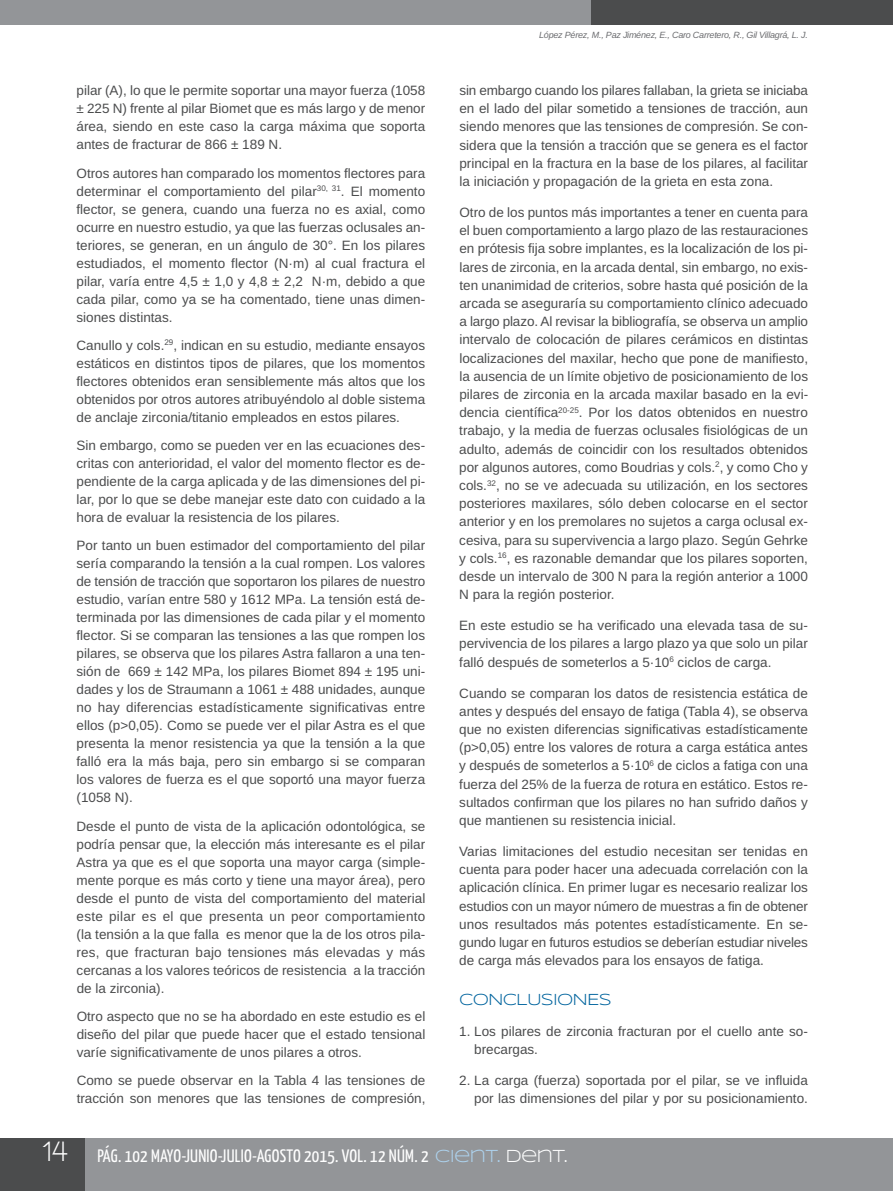
<style>
.page{position:relative;width:893px;height:1191px;background:#fff}
.page>*{position:absolute;margin:0;border:0;box-sizing:border-box;transform-origin:0 0}
.t1{font:18px "Yanone Kaffeesatz";letter-spacing:.015em;color:#fff}
.t2{font:16.5px "Syncopate";letter-spacing:-.05em;color:#00649e}
.t3{font:13.5px/18.1px "Arimo";color:#4b4c4d;text-align:justify}
.t4{font:italic 9px "Arimo";letter-spacing:-.025em;color:#6c6d70}
.s1{font-family:"Walkway";font-weight:700;font-size:30px}
.s2{font-family:"Syncopate";color:#add2ed}
.s3{font-family:"Syncopate"}
</style>
<div class="page">
<div style="left:0;top:1138px;width:893px;height:53px;background:#939598"></div>
<div style="left:0;top:0;width:599px;height:25px;background:#939598"></div>
<div style="left:591px;top:0;width:302px;height:25px;background:#4b4c4d"></div>
<div style="left:0;top:1138px;width:85px;height:53px;background:#4b4c4d"></div>
<p class="t3" style="left:77px;top:81px;width:350px">pilar (A), lo que le permite soportar una mayor fuerza (1058 ± 225 N) frente al pilar Biomet que es más largo y de menor área, siendo en este caso la carga máxima que soporta antes de fracturar de 866 ± 189 N.</p>
<p class="t3" style="left:77px;top:164px;width:350px">Otros autores han comparado los momentos flectores para determinar el comportamiento del pilar<sup>30,</sup> <sup>31</sup>. El momento flector, se genera, cuando una fuerza no es axial, como ocurre en nuestro estudio, ya que las fuerzas oclusales an&shy;teriores, se generan, en un ángulo de 30°. En los pilares estudiados, el momento flector (N·m) al cual fractura el pilar, varía entre 4,5 ± 1,0 y 4,8 ± 2,2 N·m, debido a que cada pilar, como ya se ha comentado, tiene unas dimen&shy;siones distintas.</p>
<p class="t3" style="left:77px;top:336px;width:350px">Canullo y cols.<sup>29</sup>, indican en su estudio, mediante ensayos estáticos en distintos tipos de pilares, que los momentos flectores obtenidos eran sensiblemente más altos que los obtenidos por otros autores atribuyéndolo al doble sistema de anclaje zirconia/titanio empleados en estos pilares.</p>
<p class="t3" style="left:77px;top:436px;width:350px">Sin embargo, como se pueden ver en las ecuaciones des&shy;critas con anterioridad, el valor del momento flector es de&shy;pendiente de la carga aplicada y de las dimensiones del pi&shy;lar, por lo que se debe manejar este dato con cuidado a la hora de evaluar la resistencia de los pilares.</p>
<p class="t3" style="left:77px;top:536px;width:350px">Por tanto un buen estimador del comportamiento del pilar sería comparando la tensión a la cual rompen. Los valores de tensión de tracción que soportaron los pilares de nuestro estudio, varían entre 580 y 1612 MPa. La tensión está de&shy;terminada por las dimensiones de cada pilar y el momento flector. Si se comparan las tensiones a las que rompen los pilares, se observa que los pilares Astra fallaron a una ten&shy;sión de 669 ± 142 MPa, los pilares Biomet 894 ± 195 uni&shy;dades y los de Straumann a 1061 ± 488 unidades, aunque no hay diferencias estadísticamente significativas entre ellos (p&gt;0,05). Como se puede ver el pilar Astra es el que presenta la menor resistencia ya que la tensión a la que falló era la más baja, pero sin embargo si se comparan los valores de fuerza es el que soportó una mayor fuerza (1058 N).</p>
<p class="t3" style="left:77px;top:817px;width:350px">Desde el punto de vista de la aplicación odontológica, se podría pensar que, la elección más interesante es el pilar Astra ya que es el que soporta una mayor carga (simple&shy;mente porque es más corto y tiene una mayor área), pero desde el punto de vista del comportamiento del material este pilar es el que presenta un peor comportamiento (la tensión a la que falla es menor que la de los otros pila&shy;res, que fracturan bajo tensiones más elevadas y más cercanas a los valores teóricos de resistencia a la tracción de la zirconia).</p>
<p class="t3" style="left:77px;top:1007px;width:350px">Otro aspecto que no se ha abordado en este estudio es el diseño del pilar que puede hacer que el estado tensional varíe significativamente de unos pilares a otros.</p>
<p class="t3" style="left:77px;top:1071px;width:350px">Como se puede observar en la Tabla 4 las tensiones de tracción son menores que las tensiones de compresión,</p>
<p class="t4" style="left:539px;top:30px;width:270px">López pérez, M., paz Jiménez, e., Caro Carretero, r., Gil Villagrá, L. J.</p>
<p class="t3" style="left:459px;top:81px;width:350px">sin embargo cuando los pilares fallaban, la grieta se iniciaba en el lado del pilar sometido a tensiones de tracción, aun siendo menores que las tensiones de compresión. Se con&shy;sidera que la tensión a tracción que se genera es el factor principal en la fractura en la base de los pilares, al facilitar la iniciación y propagación de la grieta en esta zona.</p>
<p class="t3" style="left:459px;top:203px;width:350px">Otro de los puntos más importantes a tener en cuenta para el buen comportamiento a largo plazo de las restauraciones en prótesis fija sobre implantes, es la localización de los pi&shy;lares de zirconia, en la arcada dental, sin embargo, no exis&shy;ten unanimidad de criterios, sobre hasta qué posición de la arcada se aseguraría su comportamiento clínico adecuado a largo plazo. Al revisar la bibliografía, se observa un amplio intervalo de colocación de pilares cerámicos en distintas localizaciones del maxilar, hecho que pone de manifiesto, la ausencia de un límite objetivo de posicionamiento de los pilares de zirconia en la arcada maxilar basado en la evi&shy;dencia científica<sup>20-25</sup>. Por los datos obtenidos en nuestro trabajo, y la media de fuerzas oclusales fisiológicas de un adulto, además de coincidir con los resultados obtenidos por algunos autores, como Boudrias y cols.<sup>2</sup>, y como Cho y cols.<sup>32</sup>, no se ve adecuada su utilización, en los sectores posteriores maxilares, sólo deben colocarse en el sector anterior y en los premolares no sujetos a carga oclusal ex&shy;cesiva, para su supervivencia a largo plazo. Según Gehrke y cols.<sup>16</sup>, es razonable demandar que los pilares soporten, desde un intervalo de 300 N para la región anterior a 1000<br>N para la región posterior.</p>
<p class="t3" style="left:459px;top:616px;width:350px">En este estudio se ha verificado una elevada tasa de su&shy;pervivencia de los pilares a largo plazo ya que solo un pilar falló después de someterlos a 5·10<sup>6</sup> ciclos de carga.</p>
<p class="t3" style="left:459px;top:684px;width:350px">Cuando se comparan los datos de resistencia estática de antes y después del ensayo de fatiga (Tabla 4), se observa que no existen diferencias significativas estadísticamente (p&gt;0,05) entre los valores de rotura a carga estática antes y después de someterlos a 5·10<sup>6</sup> de ciclos a fatiga con una fuerza del 25% de la fuerza de rotura en estático. Estos re&shy;sultados confirman que los pilares no han sufrido daños y que mantienen su resistencia inicial.</p>
<p class="t3" style="left:459px;top:842px;width:350px">Varias limitaciones del estudio necesitan ser tenidas en cuenta para poder hacer una adecuada correlación con la aplicación clínica. En primer lugar es necesario realizar los estudios con un mayor número de muestras a fin de obtener unos resultados más potentes estadísticamente. En se&shy;gundo lugar en futuros estudios se deberían estudiar niveles de carga más elevados para los ensayos de fatiga.</p>
<p class="t2" style="left:459px;top:989px;width:154px">CONCLUSIONES</p>
<p class="t3" style="left:474px;top:1022px;width:335px;text-indent:-15px">1. Los pilares de zirconia fracturan por el cuello ante so&shy;brecargas.</p>
<p class="t3" style="left:459px;top:1071px;width:350px;text-align:right">2. La carga (fuerza) soportada por el pilar, se ve influida por las dimensiones del pilar y por su posicionamiento.</p>
<h1 class="t1" style="left:41px;top:1144px;width:528px"><span class="s1">14</span> PÁG. 102 MAYO-JUNIO-JULIO-AGOSTO 2015. VOL. 12 NÚM. 2 <span class="s2">CIENT.</span> <span class="s3">DENT.</span></h1>
</div>
